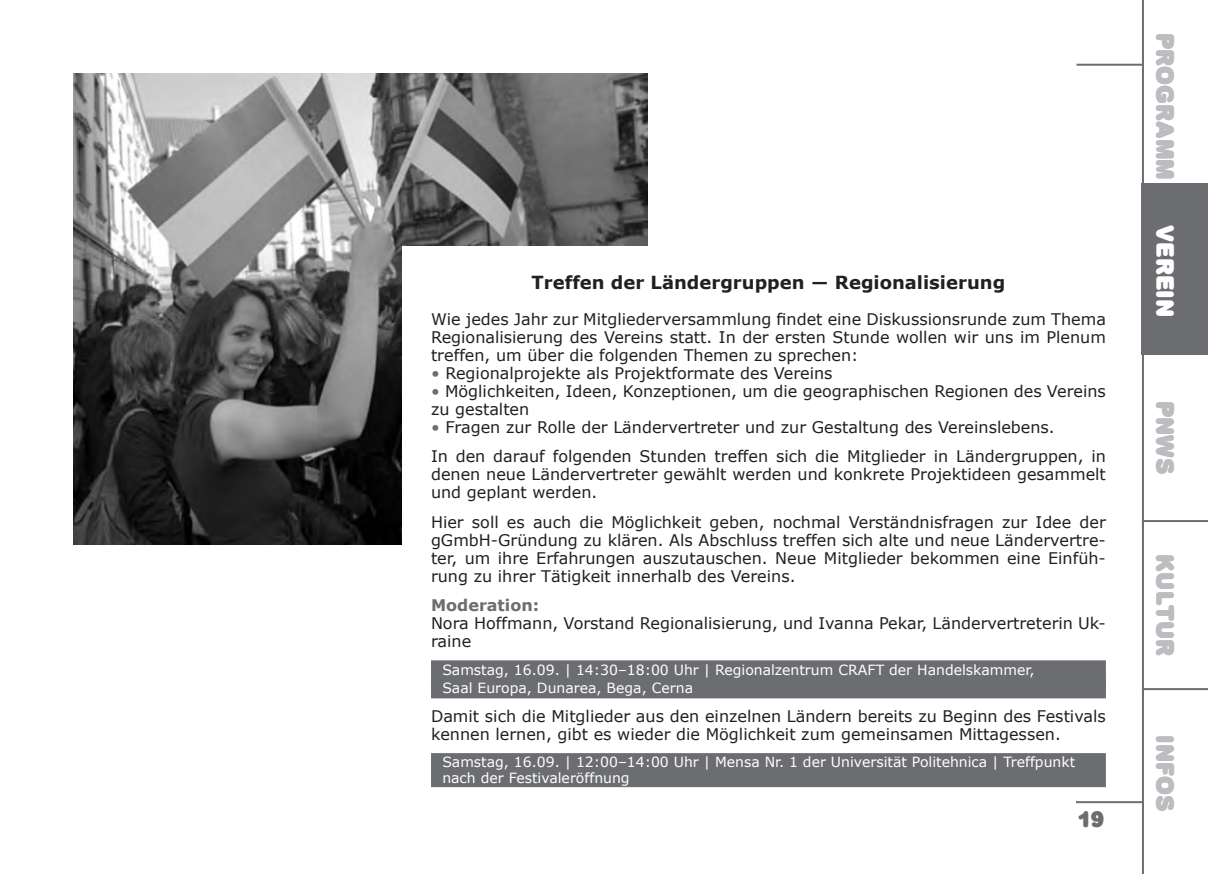
<style>
.page{position:relative;width:1208px;height:874px;background:#fff}
.page>*{position:absolute;margin:0;border:0;box-sizing:border-box;transform-origin:0 0}
.t1{font:22px "Plump";color:#bcbdc0}
.t2{font:22px "Plump";color:#fff}
.t3{font:20px "Plump";color:#6c6d70}
.t4{font:700 18px "Verdana";color:#231f20}
.t5{font:16px/18px "Verdana";color:#231f20}
.t6{font:700 16px "Verdana";color:#6c6d70}
.t7{font:14px/18px "Verdana";color:#fff}
.s1{color:#6c6d70}
</style>
<div class="page">
<svg style="left:1141px;top:355px;width:67px;height:518px"></svg>
<hr style="left:1142px;top:0;width:2px;height:188px;background:#6c6d70">
<hr style="left:1076px;top:64px;width:66px;height:2px;background:#6c6d70">
<hr style="left:1076px;top:800px;width:66px;height:2px;background:#6c6d70">
<div style="left:1141px;top:183px;width:67px;height:172px;background:#6c6d70"></div>
<img style="left:74px;top:74px;width:573px;height:470px">
<div style="left:403px;top:246px;width:703px;height:544px;background:#fff"></div>
<div style="left:431px;top:660px;width:675px;height:34px;background:#6c6d70"></div>
<div style="left:431px;top:678px;width:675px;height:20px;background:#6c6d70"></div>
<div style="left:431px;top:752px;width:675px;height:34px;background:#6c6d70"></div>
<p class="t4" style="left:531px;top:270px;width:475px">Treffen der Ländergruppen ― Regionalisierung</p>
<p class="t5" style="left:431px;top:309px;width:676px;text-align:justify">Wie jedes Jahr zur Mitgliederversammlung findet eine Diskussionsrunde zum Thema Regionalisierung des Vereins statt. In der ersten Stunde wollen wir uns im Plenum treffen, um über die folgenden Themen zu sprechen:</p>
<p class="t5" style="left:431px;top:363px;width:403px"><span class="s1">•</span> Regionalprojekte als Projektformate des Vereins</p>
<p class="t5" style="left:431px;top:381px;width:676px"><span class="s1">•</span> Möglichkeiten, Ideen, Konzeptionen, um die geographischen Regionen des Vereins zu gestalten</p>
<p class="t5" style="left:431px;top:411px;width:676px;line-height:29.4px"><span class="s1">•</span> Fragen zur Rolle der Ländervertreter und zur Gestaltung des Vereinslebens.<br>In den darauf folgenden Stunden treffen sich die Mitglieder in Ländergruppen, in</p>
<p class="t5" style="left:431px;top:464px;width:676px">denen neue Ländervertreter gewählt werden und konkrete Projektideen gesammelt und geplant werden.</p>
<p class="t5" style="left:431px;top:512px;width:676px;text-align:justify">Hier soll es auch die Möglichkeit geben, nochmal Verständnisfragen zur Idee der gGmbH-Gründung zu klären. Als Abschluss treffen sich alte und neue Ländervertre&shy;ter, um ihre Erfahrungen auszutauschen. Neue Mitglieder bekommen eine Einfüh&shy;rung zu ihrer Tätigkeit innerhalb des Vereins.</p>
<p class="t6" style="left:431px;top:594px;width:110px">Moderation:</p>
<p class="t5" style="left:431px;top:613px;width:676px">Nora Hoffmann, Vorstand Regionalisierung, und Ivanna Pekar, Ländervertreterin Uk&shy;raine</p>
<p class="t7" style="left:442px;top:659px;width:594px">Samstag, 16.09. | 14:30–18:00 Uhr | Regionalzentrum CRAFT der Handelskammer,<br>Saal Europa, Dunarea, Bega, Cerna</p>
<p class="t5" style="left:431px;top:706px;width:676px">Damit sich die Mitglieder aus den einzelnen Ländern bereits zu Beginn des Festivals kennen lernen, gibt es wieder die Möglichkeit zum gemeinsamen Mittagessen.</p>
<p class="t7" style="left:442px;top:753px;width:634px;line-height:16px">Samstag, 16.09. | 12:00–14:00 Uhr | Mensa Nr. 1 der Universität Politehnica | Treffpunkt nach der Festivaleröffnung</p>
<p class="t3" style="left:1078px;top:804px;width:28px">19</p>
<h1 class="t1" style="left:1181px;top:33px;width:149px;rotate:90deg">programm</h1>
<h1 class="t2" style="left:1181px;top:225px;width:93px;rotate:90deg">Verein</h1>
<h1 class="t1" style="left:1181px;top:400px;width:75px;rotate:90deg">pnws</h1>
<h1 class="t1" style="left:1181px;top:553px;width:103px;rotate:90deg">Kultur</h1>
<h1 class="t1" style="left:1181px;top:734px;width:77px;rotate:90deg">Infos</h1>
</div>
